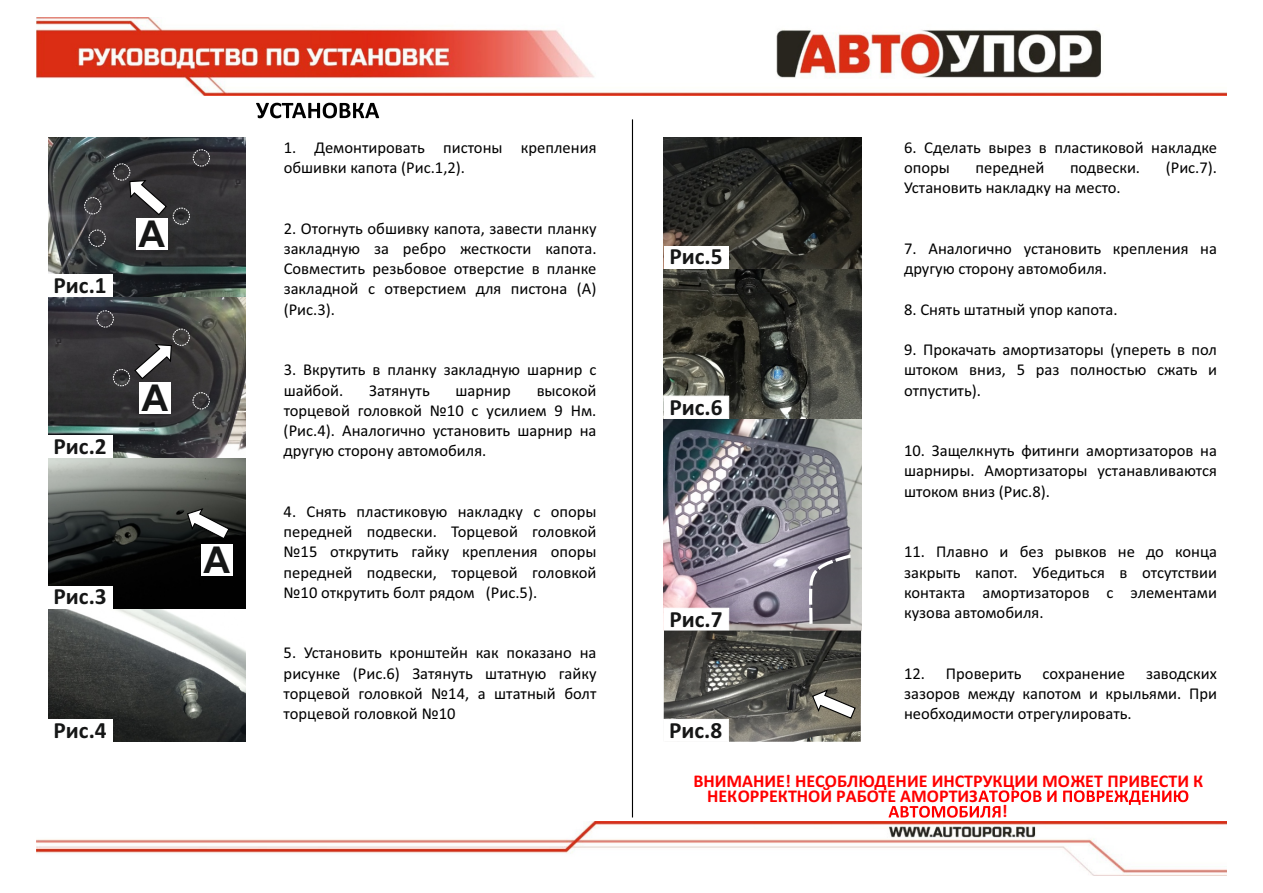
<style>
.page{position:relative;width:1263px;height:893px;background:#fff}
.page>*{position:absolute;margin:0;border:0;box-sizing:border-box;transform-origin:0 0}
.t1{font:700 37.05px "Arial";color:#151616}
.t2{font:700 23.25px "Calibri";color:#151616}
.t3{font:700 18px "Calibri";color:#f00}
.t4{font:16.5px/20.2px "Calibri";color:#000;text-align:justify}
</style>
<div class="page">
<img style="left:664px;top:137px;width:197px;height:605px">
<img style="left:48px;top:137px;width:197px;height:605px">
<img style="left:36px;top:18px;width:1191px;height:77px">
<img style="left:36px;top:822px;width:1191px;height:53px">
<svg style="left:256px;top:103px;width:123px;height:15px"></svg>
<hr style="left:632px;top:119px;width:1px;height:698px;background:#000">
<svg style="left:888px;top:790px;width:300px;height:28px"></svg>
<svg style="left:186px;top:507px;width:44px;height:33px"></svg>
<div style="left:201px;top:545px;width:31px;height:31px;background:#fff"></div>
<div style="left:48px;top:586px;width:65px;height:22px;background:#fff"></div>
<div style="left:48px;top:719px;width:65px;height:23px;background:#fff"></div>
<svg style="left:663px;top:607px;width:66px;height:24px"></svg>
<div style="left:113px;top:163px;width:17px;height:18px;border:1px dashed #fff;border-radius:50%"></div>
<svg style="left:129px;top:179px;width:39px;height:37px"></svg>
<div style="left:136px;top:218px;width:31px;height:31px;background:#fff"></div>
<div style="left:48px;top:274px;width:65px;height:23px;background:#fff"></div>
<div style="left:48px;top:436px;width:65px;height:22px;background:#fff"></div>
<div style="left:193px;top:149px;width:17px;height:17px;border:1px dashed #fff;border-radius:50%"></div>
<div style="left:84px;top:197px;width:17px;height:17px;border:1px dashed #fff;border-radius:50%"></div>
<div style="left:97px;top:310px;width:17px;height:17px;border:1px dashed #fff;border-radius:50%"></div>
<div style="left:89px;top:230px;width:17px;height:17px;border:1px dashed #fff;border-radius:50%"></div>
<div style="left:173px;top:329px;width:17px;height:17px;border:1px dashed #fff;border-radius:50%"></div>
<div style="left:113px;top:369px;width:17px;height:17px;border:1px dashed #fff;border-radius:50%"></div>
<div style="left:193px;top:392px;width:17px;height:17px;border:1px dashed #fff;border-radius:50%"></div>
<div style="left:173px;top:208px;width:17px;height:17px;border:1px dashed #fff;border-radius:50%"></div>
<div style="left:139px;top:383px;width:31px;height:31px;background:#fff"></div>
<svg style="left:663px;top:395px;width:66px;height:24px"></svg>
<svg style="left:808px;top:552px;width:46px;height:75px;background:#726f77"></svg>
<div style="left:664px;top:246px;width:65px;height:22px;background:#fff"></div>
<svg style="left:811px;top:688px;width:45px;height:32px"></svg>
<svg style="left:663px;top:718px;width:66px;height:24px"></svg>
<svg style="left:133px;top:343px;width:40px;height:68px"></svg>
<h2 class="t2" style="left:54px;top:275px;width:55px">Рис.1</h2>
<h1 class="t1" style="left:138px;top:220px;width:28px">А</h1>
<h2 class="t2" style="left:54px;top:437px;width:55px">Рис.2</h2>
<h2 class="t2" style="left:54px;top:587px;width:55px">Рис.3</h2>
<h2 class="t2" style="left:54px;top:720px;width:55px">Рис.4</h2>
<h1 class="t1" style="left:203px;top:546px;width:28px">А</h1>
<p class="t4" style="left:284px;top:139px;width:314px">1. Демонтировать пистоны крепления обшивки капота (Рис.1,2).</p>
<p class="t4" style="left:284px;top:220px;width:314px">2. Отогнуть обшивку капота, завести планку закладную за ребро жесткости капота.<br>Совместить резьбовое отверстие в планке закладной с отверстием для пистона (А) (Рис.3).</p>
<p class="t4" style="left:284px;top:361px;width:314px">3. Вкрутить в планку закладную шарнир с шайбой.</p>
<p class="t4" style="left:284px;top:381px;width:314px;text-indent:253px">высокой торцевой головкой №10 с усилием 9 Нм. (Рис.4). Аналогично установить шарнир на другую сторону автомобиля.</p>
<p class="t4" style="left:369px;top:381px;width:62px">Затянуть</p>
<p class="t4" style="left:456px;top:381px;width:57px">шарнир</p>
<p class="t4" style="left:284px;top:503px;width:314px">4. Снять пластиковую накладку с опоры передней подвески. Торцевой головкой №15 открутить гайку крепления опоры передней подвески, торцевой головкой №10 открутить болт рядом (Рис.5).</p>
<p class="t4" style="left:284px;top:644px;width:314px">5. Установить кронштейн как показано на рисунке (Рис.6) Затянуть штатную гайку торцевой головкой №14, а штатный болт торцевой головкой №10</p>
<h2 class="t2" style="left:669px;top:247px;width:55px">Рис.5</h2>
<h2 class="t2" style="left:669px;top:397px;width:55px">Рис.6</h2>
<h2 class="t2" style="left:669px;top:609px;width:55px">Рис.7</h2>
<h2 class="t2" style="left:669px;top:720px;width:55px">Рис.8</h2>
<p class="t4" style="left:904px;top:139px;width:314px">6. Сделать вырез в пластиковой накладке опоры</p>
<p class="t4" style="left:975px;top:159px;width:70px">передней</p>
<p class="t4" style="left:1070px;top:159px;width:72px">подвески.</p>
<p class="t4" style="left:1166px;top:159px;width:53px">(Рис.7).</p>
<p class="t4" style="left:904px;top:179px;width:218px">Установить накладку на место.</p>
<p class="t4" style="left:904px;top:240px;width:314px">7. Аналогично установить крепления на другую сторону автомобиля.</p>
<p class="t4" style="left:904px;top:300px;width:215px">8. Снять штатный упор капота.</p>
<p class="t4" style="left:904px;top:341px;width:314px">9. Прокачать амортизаторы (упереть в пол штоком вниз, 5 раз полностью сжать и отпустить).</p>
<p class="t4" style="left:904px;top:442px;width:314px">10. Защелкнуть фитинги амортизаторов на шарниры. Амортизаторы устанавливаются штоком вниз (Рис.8).</p>
<p class="t4" style="left:904px;top:543px;width:314px">11. Плавно и без рывков не до конца закрыть капот. Убедиться в отсутствии контакта амортизаторов с элементами кузова автомобиля.</p>
<p class="t4" style="left:904px;top:664px;width:119px">12. Проверить</p>
<p class="t4" style="left:1042px;top:664px;width:84px">сохранение</p>
<p class="t4" style="left:904px;top:664px;width:314px;text-indent:242px">заводских зазоров между капотом и крыльями. При необходимости отрегулировать.</p>
<p class="t3" style="left:693px;top:773px;width:511px">ВНИМАНИЕ! НЕСОБЛЮДЕНИЕ ИНСТРУКЦИИ МОЖЕТ ПРИВЕСТИ К</p>
<p class="t3" style="left:707px;top:788px;width:272px">НЕКОРРЕКТНОЙ РАБОТЕ АМОРТИЗ</p>
<p class="t3" style="left:1002px;top:804px;width:7px">!</p>
</div>
